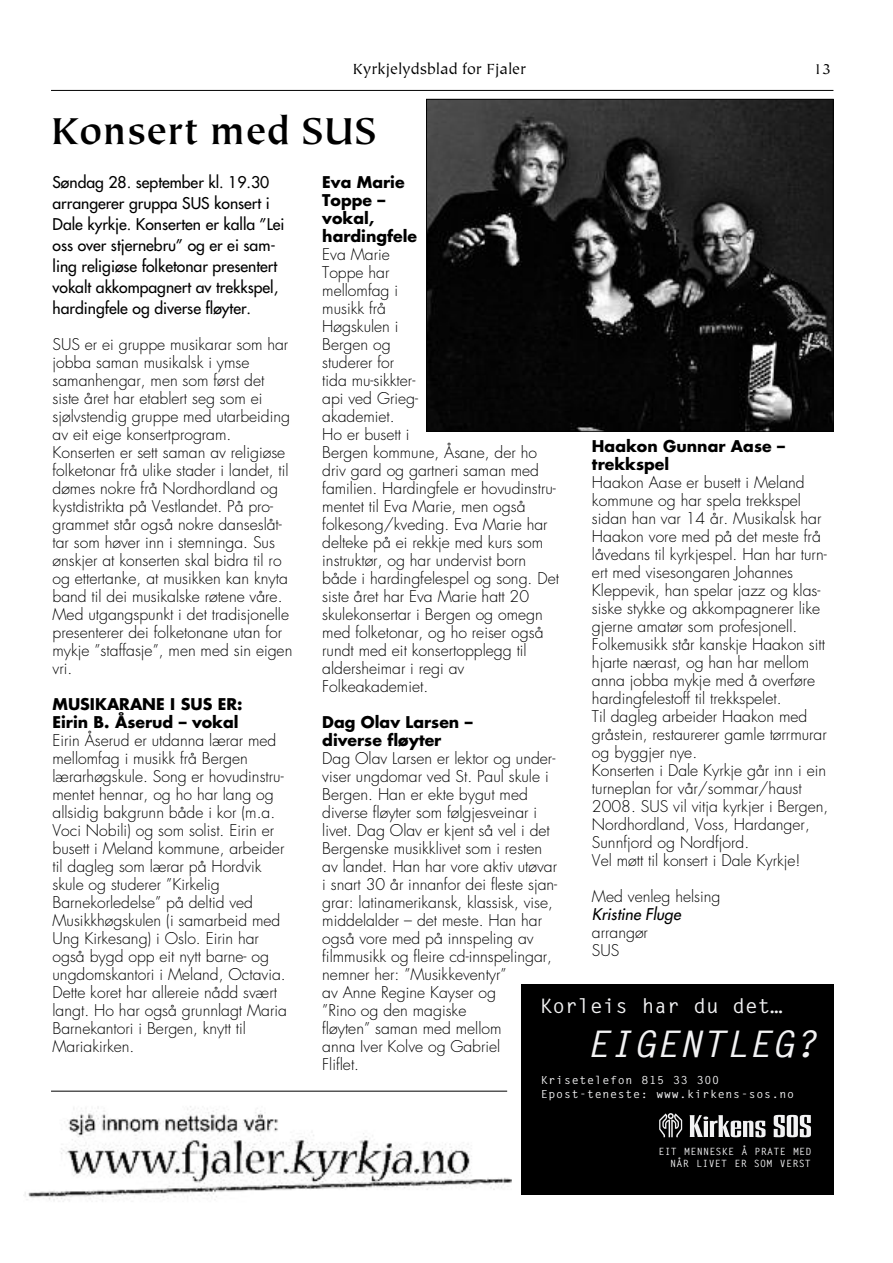
<style>
.page{position:relative;width:893px;height:1263px;background:#fff}
.page>*{position:absolute;margin:0;border:0;box-sizing:border-box;transform-origin:0 0}
.t1{font:700 42.15px "Tiepolo Std";color:#000}
.t2{font:36.6px "Letter Gothic Bold Slanted+WEJENK";color:#f2f2f3;scale:1.05 1}
.t3{font:19.95px "Letter Gothic Bold+DYGYBP";color:#f2f2f3;scale:1.05 1}
.t4{font:16.5px "Tiepolo Std";color:#000}
.t5{font:300 15.75px/18px "Futura Std";color:#000}
.t6{font:500 15.75px/21px "Futura Std";color:#000}
.t7{font:700 15.75px/18px "Futura Std";color:#000}
.t8{font:italic 500 15.75px "Futura Std";color:#000}
.t9{font:11.1px/13.4px "Letter Gothic Bold+DYGYBP";letter-spacing:.06em;color:#f2f2f3;scale:1.05 1}
.t10{font:10.05px/12px "Letter Gothic Bold+DYGYBP";letter-spacing:.03em;color:#f2f2f3;text-align:right}
.s1{font-family:"Anonymous 7"}
.s2{font-family:"Anonymous 8"}
</style>
<div class="page">
<hr style="left:51px;top:90px;width:782px;height:1px;background:#000">
<div style="left:521px;top:984px;width:313px;height:211px;background:#000"></div>
<svg style="left:659px;top:1113px;width:23px;height:24px"></svg>
<svg style="left:690px;top:1115px;width:75px;height:22px"></svg>
<svg style="left:774px;top:1115px;width:37px;height:22px"></svg>
<img style="left:428px;top:101px;width:403px;height:328px">
<div style="left:426px;top:99px;width:407px;height:332px;border:1px solid #000"></div>
<img style="left:24px;top:1106px;width:488px;height:96px">
<hr style="left:51px;top:1091px;width:456px;height:1px;background:#000">
<p class="t4" style="left:353px;top:63px;width:175px">Kyrkjelydsblad for Fjaler</p>
<p class="t4" style="left:813px;top:63px;width:19px">13</p>
<h1 class="t1" style="left:51px;top:114px;width:327px">Konsert med SUS</h1>
<p class="t6" style="left:53px;top:173px;width:233px">Søndag 28. september kl. 19.30 arrangerer gruppa SUS konsert i Dale kyrkje. Konserten er kalla ”Lei oss over stjernebru” og er ei sam&shy;ling religiøse folketonar presentert vokalt akkompagnert av trekkspel, hardingfele og diverse fløyter.</p>
<p class="t5" style="left:53px;top:337px;width:241px">SUS er ei gruppe musikarar som har jobba saman musikalsk i ymse samanhengar, men som først det siste året har etablert seg som ei sjølvstendig gruppe med utarbeiding av eit eige konsertprogram.<br>Konserten er sett saman av religiøse folketonar frå ulike stader i landet, til dømes nokre frå Nordhordland og kystdistrikta på Vestlandet. På pro&shy;grammet står også nokre danseslåt&shy;tar som høver inn i stemninga. Sus ønskjer at konserten skal bidra til ro og ettertanke, at musikken kan knyta band til dei musikalske røtene våre.<br>Med utgangspunkt i det tradisjonelle presenterer dei folketonane utan for mykje ”staffasje”, men med sin eigen vri.</p>
<p class="t7" style="left:53px;top:696px;width:192px">MUSIKARANE I SUS ER:<br>Eirin B. Åserud – vokal</p>
<p class="t5" style="left:53px;top:733px;width:236px">Eirin Åserud er utdanna lærar med mellomfag i musikk frå Bergen lærarhøgskule. Song er hovudinstru&shy;mentet hennar, og ho har lang og allsidig bakgrunn både i kor (m.a.<br>Voci Nobili) og som solist. Eirin er busett i Meland kommune, arbeider til dagleg som lærar på Hordvik skule og studerer ”Kirkelig<br>Barnekorledelse” på deltid ved<br>Musikkhøgskulen (i samarbeid med<br>Ung Kirkesang) i Oslo. Eirin har også bygd opp eit nytt barne- og ungdomskantori i Meland, Octavia.<br>Dette koret har allereie nådd svært langt. Ho har også grunnlagt Maria<br>Barnekantori i Bergen, knytt til<br>Mariakirken.</p>
<p class="t7" style="left:322px;top:174px;width:96px">Eva Marie<br>Toppe – vokal, hardingfele</p>
<p class="t5" style="left:322px;top:247px;width:238px">Eva Marie<br>Toppe har<br>mellomfag i<br>musikk frå<br>Høgskulen i<br>Bergen og<br>studerer for<br>tida mu-sikkter-<br>api ved Grieg-<br>akademiet.<br>Ho er busett i<br>Bergen kommune, Åsane, der ho driv gard og gartneri saman med familien. Hardingfele er hovudinstru&shy;mentet til Eva Marie, men også folkesong/kveding. Eva Marie har delteke på ei rekkje med kurs som instruktør, og har undervist born både i hardingfelespel og song. Det siste året har Eva Marie hatt 20 skulekonsertar i Bergen og omegn med folketonar, og ho reiser også rundt med eit konsertopplegg til aldersheimar i regi av<br>Folkeakademiet.</p>
<p class="t7" style="left:322px;top:714px;width:152px">Dag Olav Larsen – diverse fløyter</p>
<p class="t5" style="left:322px;top:751px;width:236px">Dag Olav Larsen er lektor og under&shy;viser ungdomar ved St. Paul skule i<br>Bergen. Han er ekte bygut med diverse fløyter som følgjesveinar i livet. Dag Olav er kjent så vel i det<br>Bergenske musikklivet som i resten av landet. Han har vore aktiv utøvar i snart 30 år innanfor dei fleste sjan&shy;grar: latinamerikansk, klassisk, vise, middelalder – det meste. Han har også vore med på innspeling av filmmusikk og fleire cd-innspelingar, nemner her: ”Musikkeventyr”<br>av Anne Regine Kayser og<br>”Rino og den magiske<br>fløyten” saman med mellom<br>anna Iver Kolve og Gabriel<br>Fliflet.</p>
<p class="t7" style="left:592px;top:438px;width:194px">Haakon Gunnar Aase – trekkspel</p>
<p class="t5" style="left:592px;top:475px;width:238px">Haakon Aase er busett i Meland kommune og har spela trekkspel sidan han var 14 år. Musikalsk har<br>Haakon vore med på det meste frå låvedans til kyrkjespel. Han har turn&shy;ert med visesongaren Johannes<br>Kleppevik, han spelar jazz og klas&shy;siske stykke og akkompagnerer like gjerne amatør som profesjonell.<br>Folkemusikk står kanskje Haakon sitt hjarte nærast, og han har mellom anna jobba mykje med å overføre hardingfelestoff til trekkspelet.<br>Til dagleg arbeider Haakon med gråstein, restaurerer gamle tørrmurar og byggjer nye.<br>Konserten i Dale Kyrkje går inn i ein turneplan for vår/sommar/haust<br>2008. SUS vil vitja kyrkjer i Bergen,<br>Nordhordland, Voss, Hardanger,<br>Sunnfjord og Nordfjord.<br>Vel møtt til konsert i Dale Kyrkje!</p>
<p class="t5" style="left:592px;top:889px;width:130px">Med venleg helsing</p>
<p class="t8" style="left:592px;top:906px;width:90px">Kristine Fluge</p>
<p class="t5" style="left:592px;top:925px;width:58px">arrangør<br>SUS</p>
<p class="t3" style="left:540px;top:997px;width:233px"><span class="s1">Korleis</span> har du det…</p>
<h2 class="t2" style="left:586px;top:1028px;width:221px">E<span class="s2">I</span>GENTL<span class="s2">E</span>G?</h2>
<p class="t9" style="left:541px;top:1075px;width:243px">Krisetelefon 815 33 300<br>Epost-teneste: www.kirkens-sos.no</p>
<p class="t10" style="left:658px;top:1146px;width:155px">E<span class="s1">I</span>T MENNESKE Å PRATE MED<br>NÅR LIVET ER SOM VERST</p>
</div>
